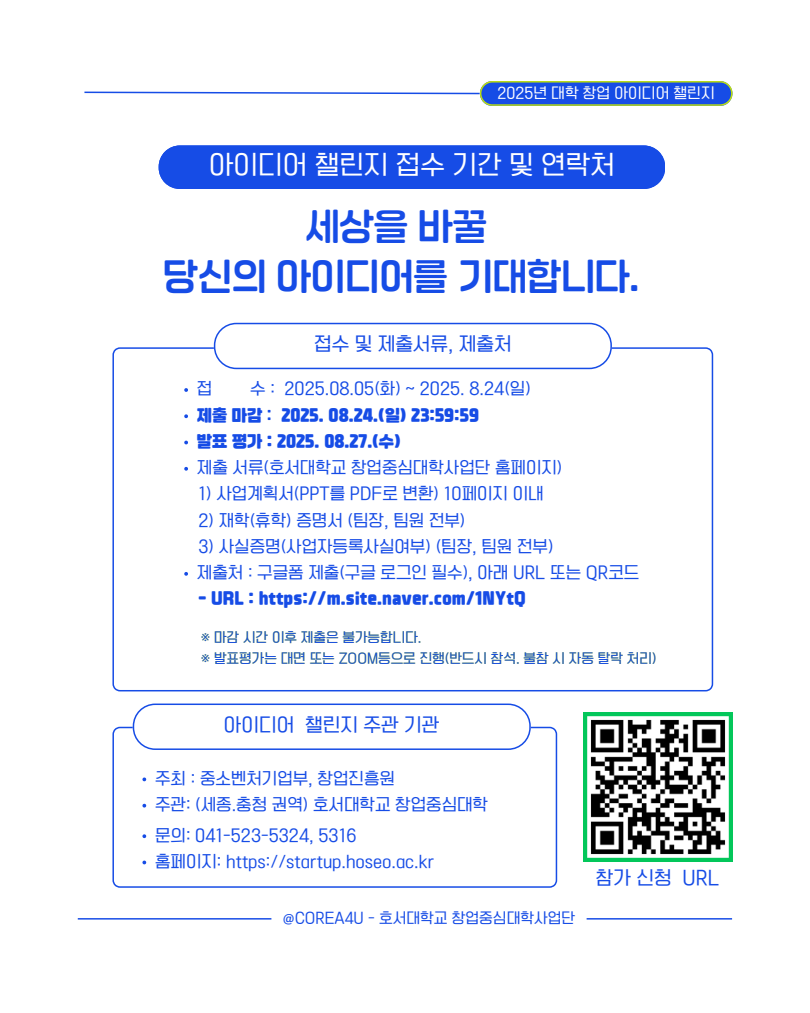
<style>
.page{position:relative;width:810px;height:1013px;background:#fff}
.page>*{position:absolute;margin:0;border:0;box-sizing:border-box;transform-origin:0 0}
.t1{font:35.6px/49.5px "Nemo Round 40";color:#164ce6;text-align:center}
.t2{font:25.1px "TT Omni Gothic M";color:#fff}
.t3{font:18px "TT Omni Gothic M";color:#164ce6}
.t4{font:15.8px "TT Omni Gothic M";color:#164ce6}
.t5{font:15.8px "Nemo Round 60";color:#164ce6}
.t6{font:14px "TT Omni Gothic M";color:#164ce6}
.t7{font:14px "TT Omni Gothic M";color:#fff}
.t8{font:12.8px/21.8px "TT Omni Gothic M";color:#164ce6}
.s1{font-family:"Nemo Round 40"}
</style>
<div class="page">
<svg style="left:112px;top:347px;width:601px;height:344px"></svg>
<svg style="left:214px;top:323px;width:398px;height:46px"></svg>
<svg style="left:112px;top:726px;width:445px;height:161px"></svg>
<svg style="left:133px;top:703px;width:398px;height:47px"></svg>
<div style="left:159px;top:145px;width:506px;height:44px;background:#164ce6"></div>
<svg style="left:142px;top:777px;width:4px;height:4px"></svg>
<svg style="left:142px;top:803px;width:4px;height:4px"></svg>
<svg style="left:184px;top:388px;width:4px;height:4px"></svg>
<svg style="left:184px;top:414px;width:4px;height:4px"></svg>
<svg style="left:184px;top:440px;width:4px;height:4px"></svg>
<svg style="left:184px;top:467px;width:4px;height:3px"></svg>
<svg style="left:184px;top:572px;width:4px;height:3px"></svg>
<svg style="left:142px;top:834px;width:4px;height:4px"></svg>
<svg style="left:142px;top:860px;width:4px;height:4px"></svg>
<hr style="left:78px;top:918px;width:654px;height:1px;background:#164ce6">
<img style="left:583px;top:712px;width:149px;height:149px">
<svg style="left:84px;top:81px;width:649px;height:25px"></svg>
<p class="t7" style="left:498px;top:86px;width:219px">2025년 대학 창업 아이디어 챌린지</p>
<h2 class="t2" style="left:209px;top:152px;width:407px">아이디어 챌린지 접수 기간 및 연락처</h2>
<h1 class="t1" style="left:163px;top:205px;width:478px">세상을 바꿀<br>당신의 아이디어를 기대합니다.</h1>
<p class="t3" style="left:314px;top:334px;width:199px">접수 및 제출서류, 제출처</p>
<p class="t4" style="left:197px;top:381px;width:17px">접</p>
<p class="t4" style="left:250px;top:381px;width:282px">수 : 2025.08.05(화) ~ 2025. 8.24(일)</p>
<p class="t5" style="left:197px;top:407px;width:284px">제출 마감 <span class="s1">:</span> 2025. 08.24.(일) 23:59:59</p>
<p class="t5" style="left:197px;top:433px;width:205px">발표 평가 : 2025. 08.27.(수)</p>
<h5 class="t4" style="left:197px;top:459px;width:367px">제출 서류(호서대학교 창업중심대학사업단 홈페이지)</h5>
<p class="t4" style="left:198px;top:486px;width:347px">1) 사업계획서(PPT를 PDF로 변환) 10페이지 이내</p>
<p class="t4" style="left:198px;top:512px;width:269px">2) 재학(휴학) 증명서 (팀장, 팀원 전부)</p>
<p class="t4" style="left:198px;top:538px;width:357px">3) 사실증명(사업자등록사실여부) (팀장, 팀원 전부)</p>
<h6 class="t4" style="left:197px;top:564px;width:444px">제출처 : 구글폼 제출(구글 로그인 필수), 아래 URL 또는 QR코드</h6>
<h4 class="t5" style="left:198px;top:591px;width:329px">- URL : https://m.site.naver.com/1NYtQ</h4>
<p class="t8" style="left:201px;top:626px;width:457px">※ 마감 시간 이후 제출은 불가능합니다.<br>※ 발표평가는 대면 또는 ZOOM등으로 진행(반드시 참석. 불참 시 자동 탈락 처리)</p>
<p class="t3" style="left:224px;top:715px;width:217px">아이디어 챌린지 주관 기관</p>
<h4 class="t4" style="left:155px;top:770px;width:241px">주최 : 중소벤처기업부, 창업진흥원</h4>
<p class="t4" style="left:155px;top:796px;width:335px">주관: (세종.충청 권역) 호서대학교 창업중심대학</p>
<p class="t4" style="left:155px;top:827px;width:203px">문의: 041-523-5324, 5316</p>
<p class="t4" style="left:155px;top:853px;width:281px">홈페이지: https://startup.hoseo.ac.kr</p>
<p class="t6" style="left:283px;top:910px;width:294px">@COREA4U - 호서대학교 창업중심대학사업단</p>
<p class="t3" style="left:596px;top:868px;width:125px">참가 신청 URL</p>
</div>
